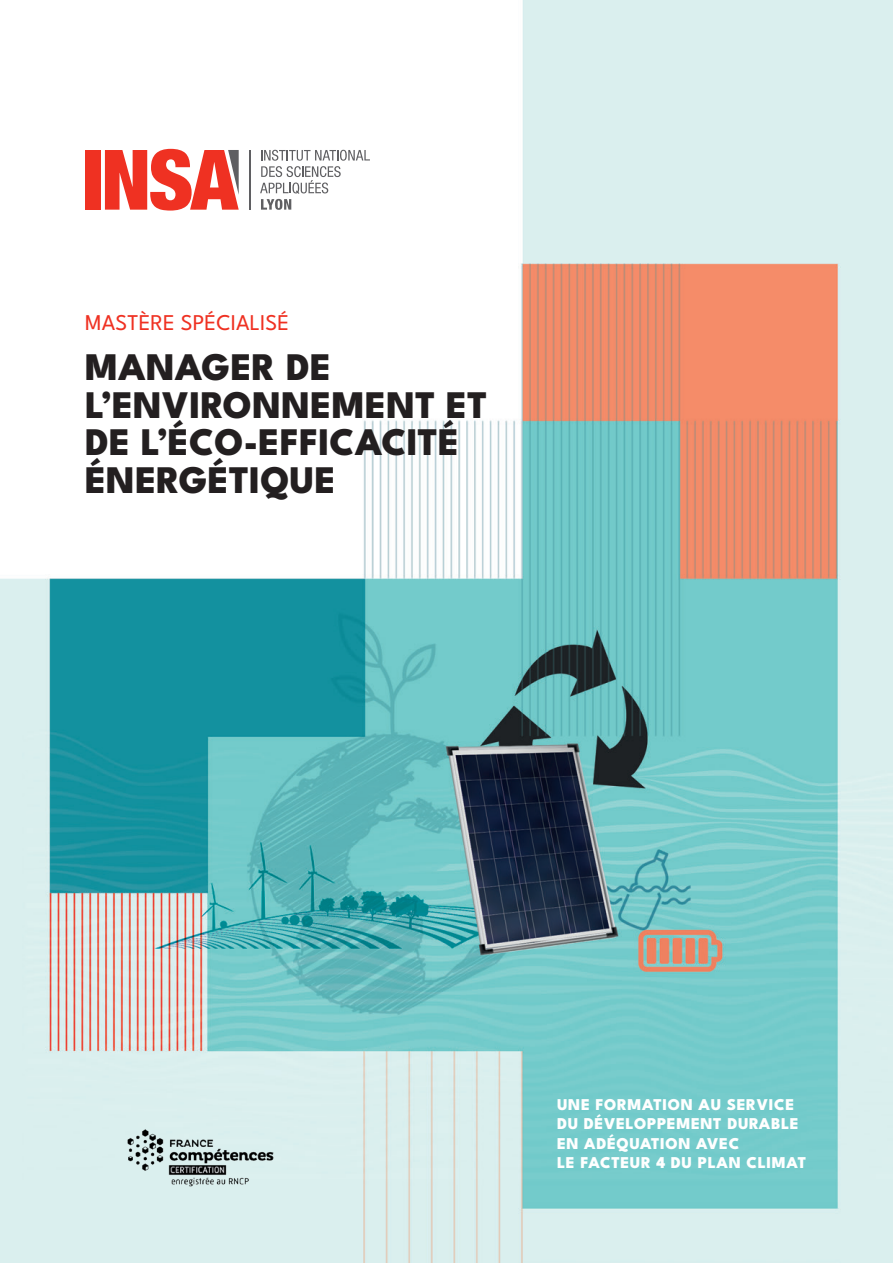
<style>
.page{position:relative;width:893px;height:1263px;background:#fff}
.page>*{position:absolute;margin:0;border:0;box-sizing:border-box;transform-origin:0 0}
.t1{font:800 39px/37.5px "League Spartan";letter-spacing:.005em;color:#231f20}
.t2{font:22.5px "League Spartan";letter-spacing:.005em;color:#ef3122}
.t3{font:800 16.5px/19.5px "League Spartan";letter-spacing:.035em;color:#fff}
</style>
<div class="page">
<img style="left:0;top:0;width:893px;height:1263px">
<svg style="left:260px;top:150px;width:110px;height:60px"></svg>
<hr style="left:249px;top:150px;width:1px;height:60px;background:#5f5f62">
<div style="left:85px;top:150px;width:16px;height:60px;background:#ef3122"></div>
<svg style="left:105px;top:149px;width:134px;height:62px"></svg>
<img style="left:94px;top:1106px;width:224px;height:112px">
<h2 class="t2" style="left:85px;top:306px;width:206px">MASTÈRE SPÉCIALISÉ</h2>
<h1 class="t1" style="left:85px;top:345px;width:404px">MANAGER DE<br>L’ENVIRONNEMENT ET<br>DE L’ÉCO-EFFICACITÉ<br>ÉNERGÉTIQUE</h1>
<p class="t3" style="left:557px;top:1093px;width:251px">UNE FORMATION AU SERVICE<br>DU DÉVELOPPEMENT DURABLE<br>EN ADÉQUATION AVEC<br>LE FACTEUR 4 DU PLAN CLIMAT</p>
</div>
